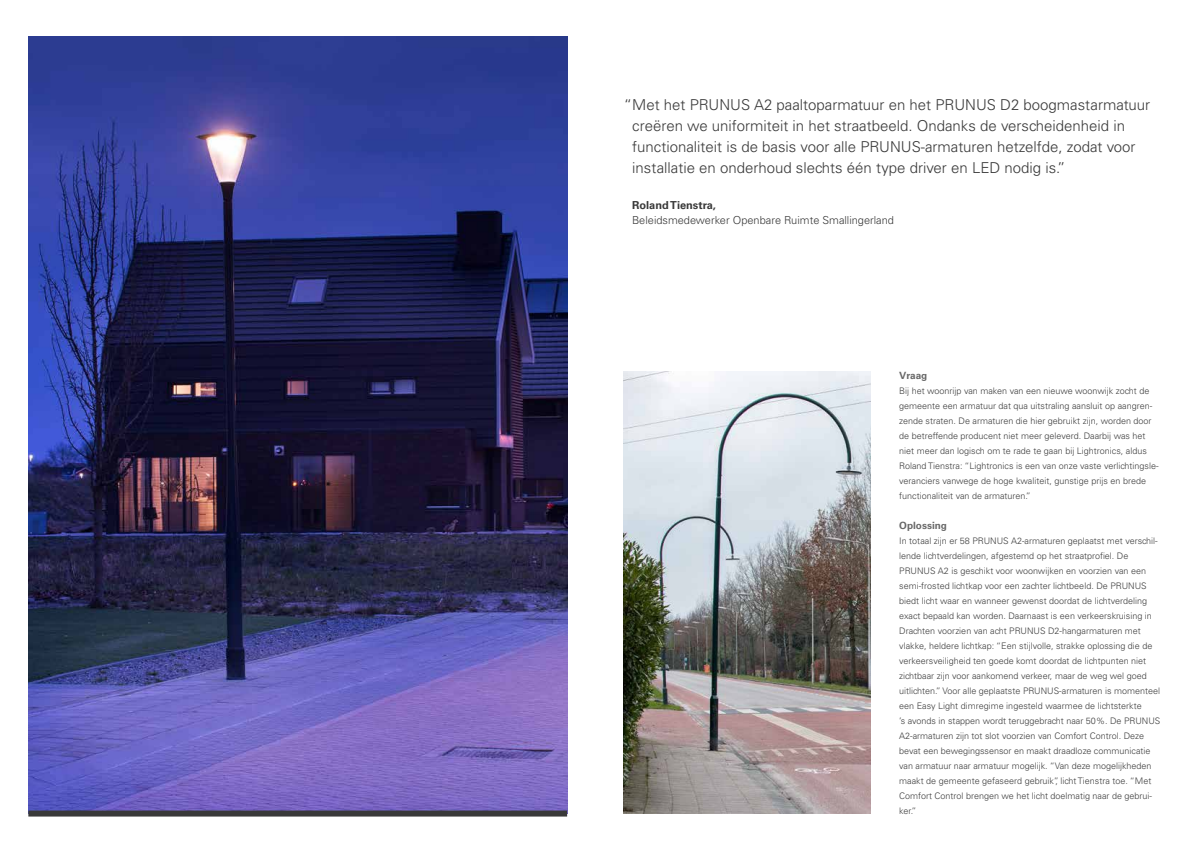
<style>
.page{position:relative;width:1191px;height:842px;background:#fff}
.page>*{position:absolute;margin:0;border:0;box-sizing:border-box;transform-origin:0 0}
.t1{font:300 15px/21px "Univers LT Std";color:#393939}
.t2{font:300 11px "Univers LT Std";color:#393939}
.t3{font:700 11px "Univers LT Std";color:#393939}
.t4{font:700 10px "Univers LT Std";color:#686868}
.t5{font:300 9px/15px "Univers LT Std";color:#3e3e3e}
</style>
<div class="page">
<img style="left:28px;top:37px;width:539px;height:773px">
<div style="left:28px;top:810px;width:539px;height:6px;background:#393939"></div>
<img style="left:624px;top:371px;width:246px;height:442px">
<p class="t1" style="left:632px;top:94px;width:519px;text-indent:-8px">“Met het PRUNUS A2 paaltoparmatuur en het PRUNUS D2 boogmastarmatuur creëren we uniformiteit in het straatbeeld. Ondanks de verscheidenheid in functionaliteit is de basis voor alle PRUNUS-armaturen hetzelfde, zodat voor installatie en onderhoud slechts één type driver en LED nodig is.”</p>
<p class="t3" style="left:632px;top:199px;width:85px">Roland Tienstra,</p>
<p class="t2" style="left:632px;top:214px;width:263px">Beleidsmedewerker Openbare Ruimte Smallingerland</p>
<p class="t4" style="left:899px;top:369px;width:30px">Vraag</p>
<p class="t5" style="left:899px;top:383px;width:261px">Bij het woonrijp van maken van een nieuwe woonwijk zocht de gemeente een armatuur dat qua uitstraling aansluit op aangren&shy;zende straten. De armaturen die hier gebruikt zijn, worden door de betreffende producent niet meer geleverd. Daarbij was het niet meer dan logisch om te rade te gaan bij Lightronics, aldus Roland Tienstra: “Lightronics is een van onze vaste verlichtingsle&shy;veranciers vanwege de hoge kwaliteit, gunstige prijs en brede functionaliteit van de armaturen.”</p>
<p class="t4" style="left:899px;top:519px;width:49px">Oplossing</p>
<p class="t5" style="left:899px;top:533px;width:262px">In totaal zijn er 58 PRUNUS A2-armaturen geplaatst met verschil&shy;lende lichtverdelingen, afgestemd op het straatprofiel. De PRUNUS A2 is geschikt voor woonwijken en voorzien van een semi-frosted lichtkap voor een zachter lichtbeeld. De PRUNUS biedt licht waar en wanneer gewenst doordat de lichtverdeling exact bepaald kan worden. Daarnaast is een verkeerskruising in Drachten voorzien van acht PRUNUS D2-hangarmaturen met vlakke, heldere lichtkap: “Een stijlvolle, strakke oplossing die de verkeersveiligheid ten goede komt doordat de lichtpunten niet zichtbaar zijn voor aankomend verkeer, maar de weg wel goed uitlichten.” Voor alle geplaatste PRUNUS-armaturen is momenteel een Easy Light dimregime ingesteld waarmee de lichtsterkte<br>’s avonds in stappen wordt teruggebracht naar 50%. De PRUNUS A2-armaturen zijn tot slot voorzien van Comfort Control. Deze bevat een bewegingssensor en maakt draadloze communicatie van armatuur naar armatuur mogelijk. “Van deze mogelijkheden maakt de gemeente gefaseerd gebruik”, licht Tienstra toe. “Met Comfort Control brengen we het licht doelmatig naar de gebrui&shy;ker.”</p>
</div>
